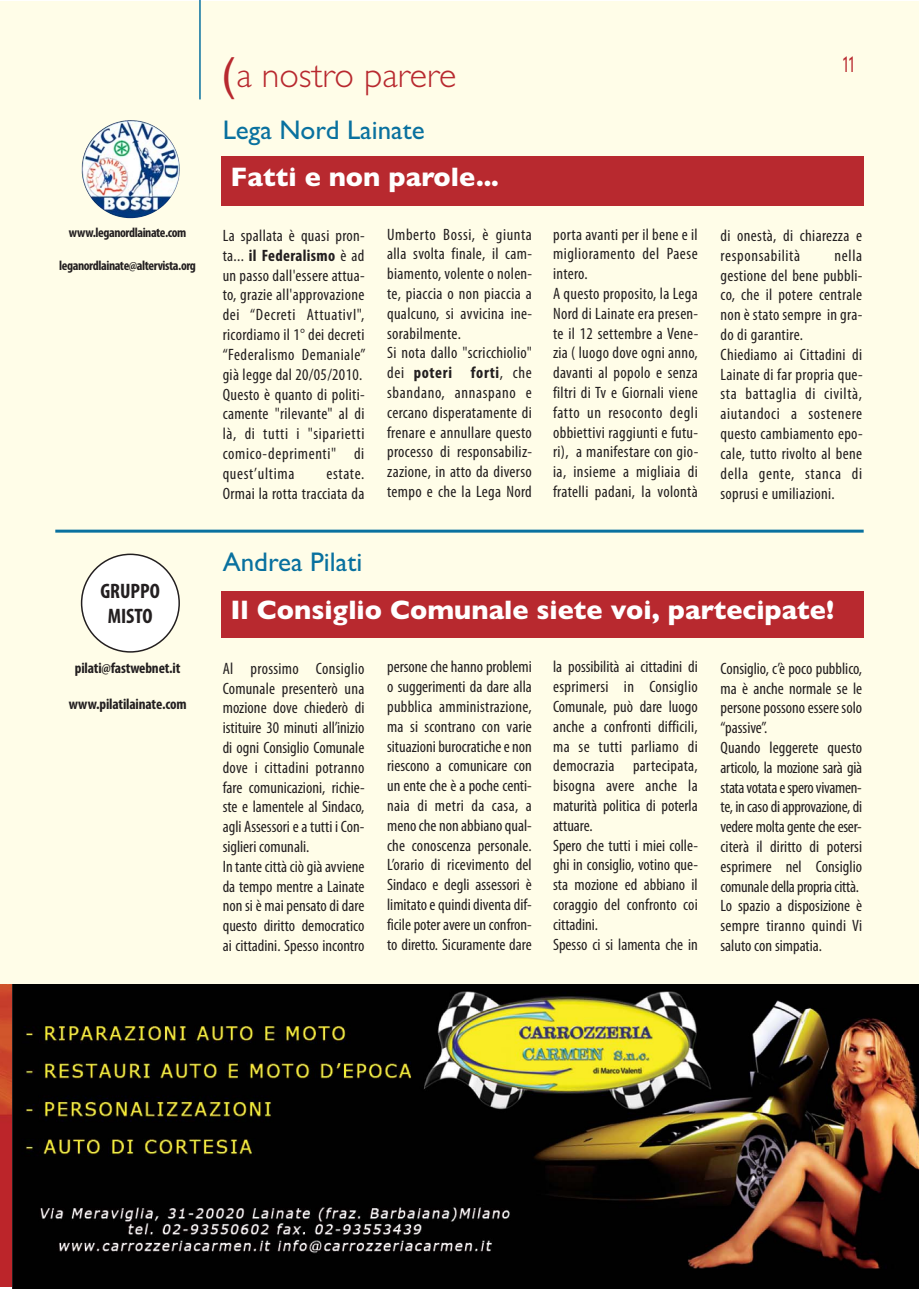
<style>
.page{position:relative;width:919px;height:1289px;background:#fff}
.page>*{position:absolute;margin:0;border:0;box-sizing:border-box;transform-origin:0 0}
.t1{font:300 36px "Gill Sans";color:#b8292f}
.t2{font:700 27px "Gill Sans";color:#fff}
.t3{font:27px "Gill Sans";color:#09719f}
.t4{font:700 condensed 21px/25.2px "Myriad Pro";color:#231f20;text-align:center}
.t5{font:300 21px "DIN Neuzeit Grotesk";color:#b8292f;scale:.7 1}
.t6{font:condensed 16.5px/19.8px "Myriad Pro";letter-spacing:.02em;color:#231f20}
.t7{font:condensed 16.5px/19.8px "Myriad Pro";color:#231f20}
.t8{font:700 condensed 15px "Myriad Pro";letter-spacing:-.01em;color:#231f20}
.t9{font:700 condensed 13.5px "Myriad Pro";letter-spacing:-.03em;color:#231f20}
.s1{font-family:"Helvetica";font-weight:400;font-size:45px}
.s2{font-weight:700}
</style>
<div class="page">
<div style="left:0;top:1px;width:918px;height:1002px;background:#fffde8"></div>
<hr style="left:199px;top:0;width:2px;height:99px;background:#09719f">
<img style="left:0;top:984px;width:13px;height:302px">
<img style="left:13px;top:984px;width:905px;height:304px">
<div style="left:221px;top:156px;width:642px;height:49px;background:#b8292f"></div>
<img style="left:88px;top:132px;width:92px;height:86px">
<div style="left:221px;top:591px;width:642px;height:46px;background:#b8292f"></div>
<svg style="left:81px;top:553px;width:99px;height:99px"></svg>
<hr style="left:55px;top:529px;width:808px;height:3px;background:#09719f">
<p class="t9" style="left:69px;top:228px;width:119px">www.leganordlainate.com</p>
<p class="t9" style="left:59px;top:260px;width:138px">leganordlainate@altervista.org</p>
<p class="t4" style="left:100px;top:580px;width:61px">GRUPPO<br>MISTO</p>
<p class="t8" style="left:75px;top:662px;width:107px">pilati@fastwebnet.it</p>
<p class="t8" style="left:69px;top:698px;width:119px">www.pilatilainate.com</p>
<h1 class="t1" style="left:221px;top:62px;width:236px"><span class="s1">(</span>a nostro parere</h1>
<h2 class="t3" style="left:223px;top:121px;width:203px">Lega Nord Lainate</h2>
<h2 class="t2" style="left:230px;top:167px;width:270px">Fatti e non parole...</h2>
<p class="t6" style="left:387px;top:225px;width:146px">Umberto Bossi, è giunta alla svolta finale, il cam&shy;biamento, volente o nolen&shy;te, piaccia o non piaccia a qualcuno, si avvicina ine&shy;sorabilmente.<br>Si nota dallo "scricchiolio" dei <span class="s2">poteri forti</span>, che sbandano, annaspano e cercano disperatamente di frenare e annullare questo processo di responsabiliz&shy;zazione, in atto da diverso tempo e che la Lega Nord</p>
<p class="t6" style="left:553px;top:225px;width:147px">porta avanti per il bene e il miglioramento del Paese intero.<br>A questo proposito, la Lega<br>Nord di Lainate era presen&shy;te il 12 settembre a Vene&shy;zia ( luogo dove ogni anno, davanti al popolo e senza filtri di Tv e Giornali viene fatto un resoconto degli obbiettivi raggiunti e futu&shy;ri), a manifestare con gio&shy;ia, insieme a migliaia di fratelli padani, la volontà</p>
<p class="t6" style="left:223px;top:227px;width:144px">La spallata è quasi pron&shy;ta... <span class="s2">il Federalismo</span> è ad un passo dall'essere attua&shy;to, grazie all'approvazione dei “Decreti AttuativI", ricordiamo il 1° dei decreti “Federalismo Demaniale” già legge dal 20/05/2010.<br>Questo è quanto di politi&shy;camente "rilevante" al di là, di tutti i "siparietti comico-deprimenti" di quest’ultima</p>
<p class="t6" style="left:223px;top:465px;width:143px;text-align:right">estate.<br>Ormai la rotta tracciata da</p>
<h2 class="t3" style="left:223px;top:553px;width:141px">Andrea Pilati</h2>
<p class="t5" style="left:842px;top:56px;width:19px">11</p>
<p class="t6" style="left:720px;top:227px;width:143px">di onestà, di chiarezza e responsabilità</p>
<p class="t6" style="left:720px;top:247px;width:144px;text-indent:114px">nella gestione del bene pubbli&shy;co, che il potere centrale non è stato sempre in gra&shy;do di garantire.<br>Chiediamo ai Cittadini di<br>Lainate di far propria que&shy;sta battaglia di civiltà, aiutandoci a sostenere questo cambiamento epo&shy;cale, tutto rivolto al bene della gente, stanca di soprusi e umiliazioni.</p>
<h2 class="t2" style="left:230px;top:600px;width:605px">Il Consiglio Comunale siete voi, partecipate!</h2>
<p class="t6" style="left:387px;top:658px;width:146px;text-align:justify">persone che hanno problemi o suggerimenti da dare alla pubblica amministrazione, ma si scontrano con varie situazioni burocratiche e non riescono a comunicare con un ente che è a poche centi&shy;naia di metri da casa, a meno che non abbiano qual&shy;che conoscenza personale.<br>L’orario di ricevimento del Sindaco e degli assessori è limitato e quindi diventa dif&shy;ficile poter avere un confron&shy;to diretto. Sicuramente dare</p>
<p class="t7" style="left:553px;top:658px;width:146px">la possibilità ai cittadini di esprimersi in Consiglio<br>Comunale, può dare luogo anche a confronti difficili, ma se tutti parliamo di democrazia partecipata, bisogna avere anche la maturità politica di poterla attuare.<br>Spero che tutti i miei colle&shy;ghi in consiglio, votino que&shy;sta mozione ed abbiano il coraggio del confronto coi cittadini.<br>Spesso ci si lamenta che in</p>
<p class="t7" style="left:223px;top:659px;width:143px">Al prossimo Consiglio<br>Comunale presenterò una mozione dove chiederò di istituire 30 minuti all’inizio di ogni Consiglio Comunale dove i cittadini potranno fare comunicazioni, richie&shy;ste e lamentele al Sindaco, agli Assessori e a tutti i Con&shy;siglieri comunali.<br>In tante città ciò già avviene da tempo mentre a Lainate non si è mai pensato di dare questo diritto democratico ai cittadini. Spesso incontro</p>
<p class="t7" style="left:720px;top:659px;width:143px">Consiglio, c’è poco pubblico, ma è anche normale se le persone possono essere solo “passive”.<br>Quando leggerete questo articolo, la mozione sarà già stata votata e spero vivamen&shy;te, in caso di approvazione, di vedere molta gente che eser&shy;citerà il diritto di potersi esprimere nel Consiglio comunale della propria città.<br>Lo spazio a disposizione è sempre tiranno quindi Vi saluto con simpatia.</p>
</div>
